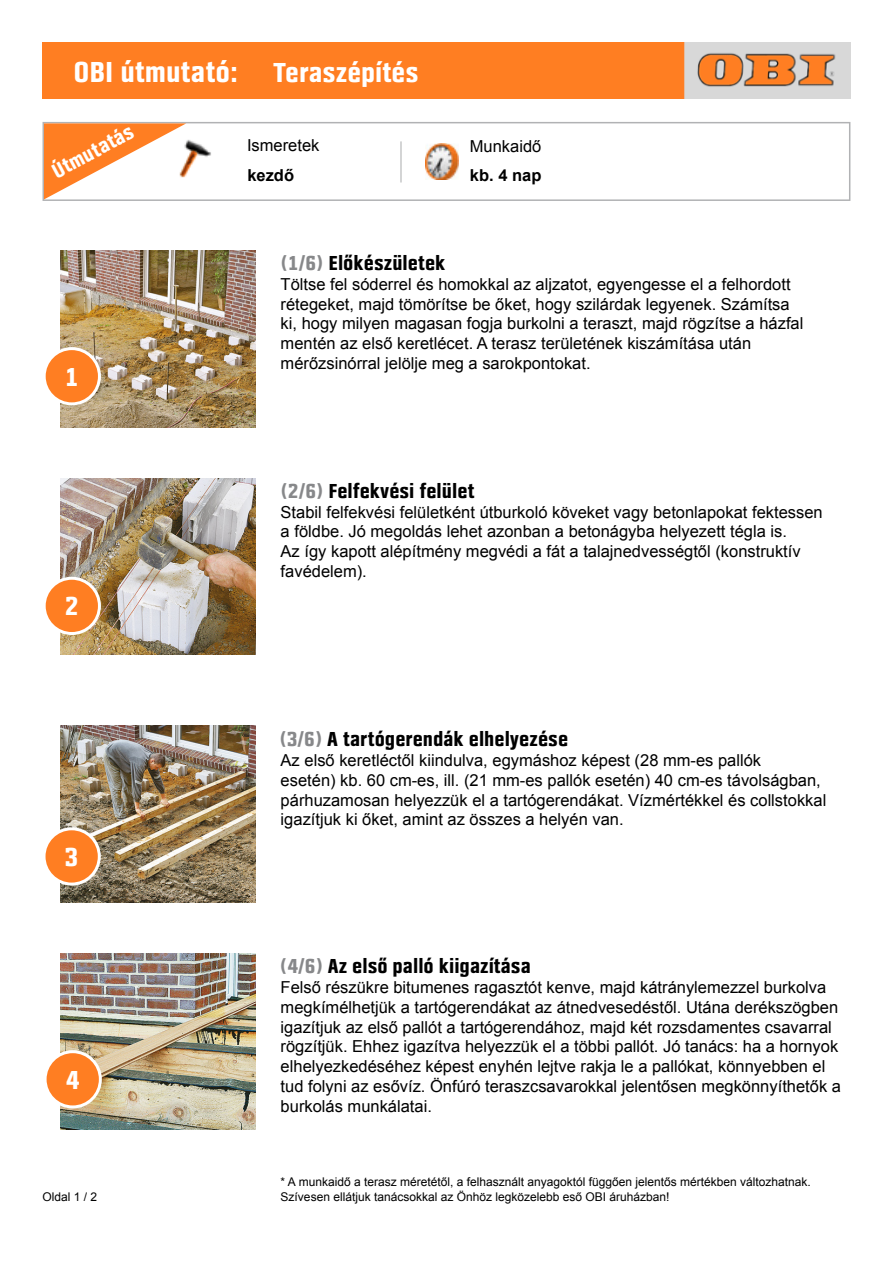
<style>
.page{position:relative;width:893px;height:1263px;background:#fff}
.page>*{position:absolute;margin:0;border:0;box-sizing:border-box;transform-origin:0 0}
.t1{font:700 30px "Obi OP";color:#fff}
.t2{font:700 27px "Obi OP";color:#fff}
.t3{font:700 21.45px "Obi CEOP";color:#fff}
.t4{font:700 21px "Obi CEOP";color:#000}
.t5{font:700 21px "Obi OP";color:#000}
.t6{font:16.5px/19.8px "Arial";color:#000}
.t7{font:700 16.5px "Arial";color:#000}
.t8{font:12px/14.4px "Arial";color:#000}
.s1{font-size:28.5px}
.s2{font-family:"Obi OP";color:#87888a}
.s3{color:#87888a}
</style>
<div class="page">
<div style="left:43px;top:122px;width:807px;height:79px;background:#fff;border:2px solid #b1b2b4"></div>
<svg style="left:44px;top:123px;width:142px;height:76px"></svg>
<img style="left:672px;top:43px;width:178px;height:56px">
<img style="left:425px;top:144px;width:33px;height:36px">
<div style="left:43px;top:43px;width:629px;height:56px;background:#ff7e22"></div>
<hr style="left:400px;top:141px;width:2px;height:41px;background:#c6c7c8">
<img style="left:61px;top:953px;width:194px;height:177px">
<img style="left:61px;top:726px;width:194px;height:176px">
<img style="left:61px;top:478px;width:194px;height:176px">
<img style="left:61px;top:251px;width:194px;height:176px">
<img style="left:178px;top:138px;width:33px;height:42px">
<div style="left:44px;top:578px;width:55px;height:55px;background:#ff7e22;border-radius:50%"></div>
<div style="left:43px;top:577px;width:58px;height:58px;border:3px solid #fff;border-radius:50%"></div>
<div style="left:44px;top:829px;width:55px;height:55px;background:#ff7e22;border-radius:50%"></div>
<div style="left:43px;top:827px;width:58px;height:58px;border:3px solid #fff;border-radius:50%"></div>
<div style="left:45px;top:1052px;width:55px;height:55px;background:#ff7e22;border-radius:50%"></div>
<div style="left:44px;top:1050px;width:58px;height:58px;border:3px solid #fff;border-radius:50%"></div>
<div style="left:44px;top:349px;width:55px;height:55px;background:#ff7e22;border-radius:50%"></div>
<div style="left:43px;top:347px;width:58px;height:58px;border:3px solid #fff;border-radius:50%"></div>
<div style="left:199px;top:161px;width:24px;height:29px;background:#fff"></div>
<h1 class="t1" style="left:73px;top:56px;width:347px">OBI útmutató: <span class="s1">Teraszépítés</span></h1>
<h3 class="t3" style="left:48px;top:162px;width:91px;rotate:-28deg">Útmutatás</h3>
<p class="t6" style="left:247px;top:135px;width:74px">Ismeretek</p>
<p class="t7" style="left:247px;top:164px;width:48px">kezdő</p>
<p class="t6" style="left:470px;top:136px;width:73px">Munkaidő</p>
<p class="t7" style="left:470px;top:164px;width:73px">kb. 4 nap</p>
<h2 class="t2" style="left:65px;top:362px;width:15px">1</h2>
<h2 class="t2" style="left:65px;top:591px;width:15px">2</h2>
<h2 class="t2" style="left:65px;top:842px;width:15px">3</h2>
<h2 class="t2" style="left:66px;top:1065px;width:15px">4</h2>
<p class="t8" style="left:43px;top:1189px;width:56px">Oldal 1 / 2</p>
<p class="t4" style="left:281px;top:252px;width:166px"><span class="s2">(1/6)</span> Előkészületek</p>
<p class="t6" style="left:281px;top:274px;width:524px">Töltse fel sóderrel és homokkal az aljzatot, egyengesse el a felhordott rétegeket, majd tömörítse be őket, hogy szilárdak legyenek. Számítsa ki, hogy milyen magasan fogja burkolni a teraszt, majd rögzítse a házfal mentén az első keretlécet. A terasz területének kiszámítása után mérőzsinórral jelölje meg a sarokpontokat.</p>
<p class="t5" style="left:281px;top:480px;width:195px"><span class="s3">(2/6)</span> Felfekvési felület</p>
<p class="t6" style="left:281px;top:502px;width:544px">Stabil felfekvési felületként útburkoló köveket vagy betonlapokat fektessen a földbe. Jó megoldás lehet azonban a betonágyba helyezett tégla is.<br>Az így kapott alépítmény megvédi a fát a talajnedvességtől (konstruktív favédelem).</p>
<p class="t4" style="left:280px;top:727px;width:290px"><span class="s2">(3/6)</span> A tartógerendák elhelyezése</p>
<p class="t6" style="left:281px;top:750px;width:547px">Az első keretléctől kiindulva, egymáshoz képest (28 mm-es pallók<br>esetén) kb. 60 cm-es, ill. (21 mm-es pallók esetén) 40 cm-es távolságban, párhuzamosan helyezzük el a tartógerendákat. Vízmértékkel és collstokkal igazítjuk ki őket, amint az összes a helyén van.</p>
<p class="t4" style="left:281px;top:955px;width:252px"><span class="s2">(4/6)</span> Az első palló kiigazítása</p>
<p class="t6" style="left:281px;top:977px;width:562px">Felső részükre bitumenes ragasztót kenve, majd kátránylemezzel burkolva megkímélhetjük a tartógerendákat az átnedvesedéstől. Utána derékszögben igazítjuk az első pallót a tartógerendához, majd két rozsdamentes csavarral rögzítjük. Ehhez igazítva helyezzük el a többi pallót. Jó tanács: ha a hornyok elhelyezkedéséhez képest enyhén lejtve rakja le a pallókat, könnyebben el tud folyni az esővíz. Önfúró teraszcsavarokkal jelentősen megkönnyíthetők a burkolás munkálatai.</p>
<p class="t8" style="left:281px;top:1175px;width:532px">* A munkaidő a terasz méretétől, a felhasznált anyagoktól függően jelentős mértékben változhatnak.<br>Szívesen ellátjuk tanácsokkal az Önhöz legközelebb eső OBI áruházban!</p>
</div>
